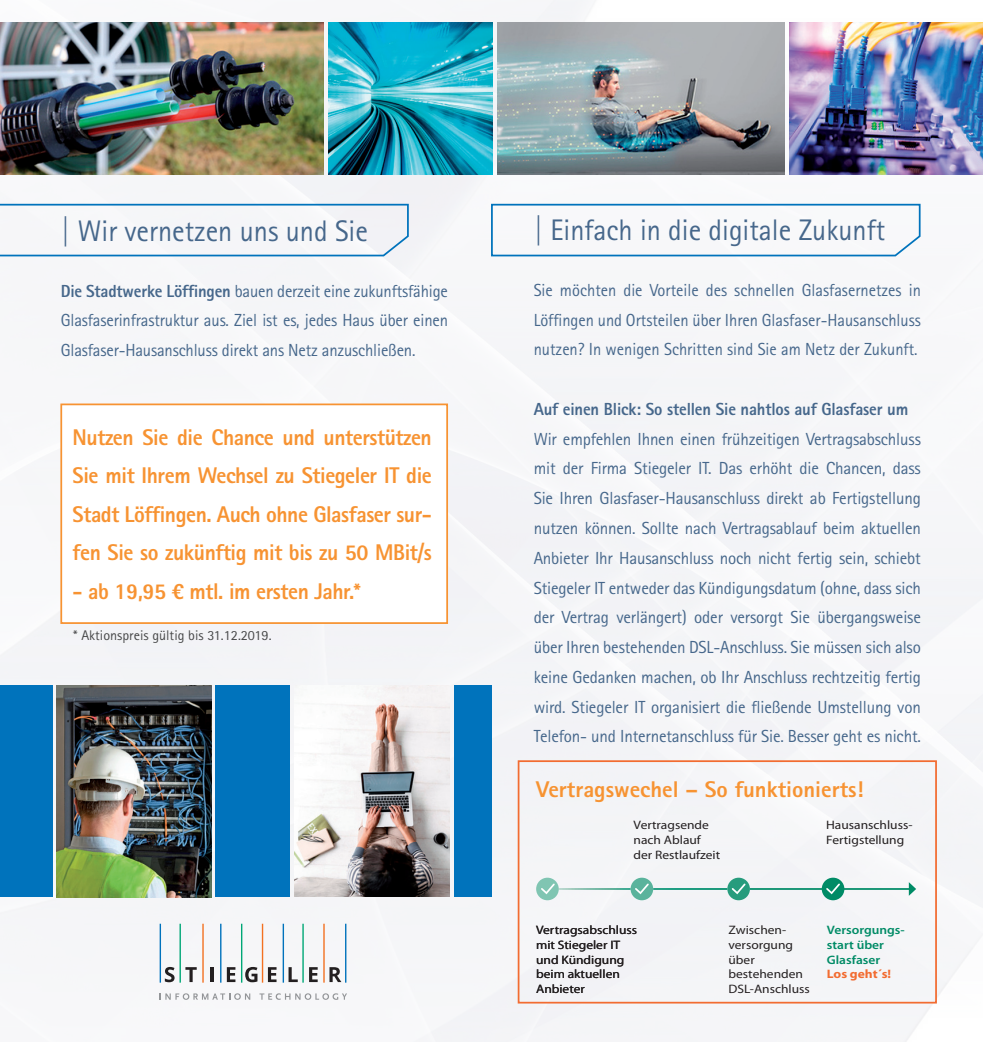
<style>
.page{position:relative;width:983px;height:1042px;background:#fff}
.page>*{position:absolute;margin:0;border:0;box-sizing:border-box;transform-origin:0 0}
.t1{font:29.75px "Agfa Rotis Sans Serif";color:#46678b;scale:.95 1}
.t2{font:800 22.75px/38.5px "Agfa Rotis Sans Serif";letter-spacing:-.02em;color:#f79332;text-align:justify;scale:.95 1}
.t3{font:800 22.75px "Agfa Rotis Sans Serif";color:#f79332}
.t4{font:17.5px/29.8px "Agfa Rotis Sans Serif";letter-spacing:-.01em;color:#46678b;text-align:justify}
.t5{font:17.5px/29.8px "Agfa Rotis Sans Serif";letter-spacing:-.01em;color:#46678b;text-align:justify;scale:.95 1}
.t6{font:17.5px/29.8px "Agfa Rotis Sans Serif";letter-spacing:-.01em;color:#46678b;text-align:justify;scale:.94 1}
.t7{font:800 17.5px "Agfa Rotis Sans Serif";letter-spacing:-.01em;color:#46678b;scale:.95 1}
.t8{font:14px "Agfa Rotis Sans Serif";color:#464748}
.t9{font:12.25px/14.7px "Myriad Pro";color:#231f20;scale:1.1 1}
.t10{font:600 12.25px/14.7px "Myriad Pro";color:#008b66;scale:1.1 1}
.t11{font:700 12.25px "Myriad Pro";color:#f26c31;scale:1.1 1}
.s1{font-weight:800}
</style>
<div class="page">
<div style="left:0;top:0;width:982px;height:1042px;background:#f5f6f8"></div>
<div style="left:60px;top:403px;width:388px;height:221px;background:#fff;border:2px solid #f79332"></div>
<svg style="left:0;top:203px;width:409px;height:54px"></svg>
<svg style="left:490px;top:203px;width:431px;height:54px"></svg>
<img style="left:56px;top:685px;width:156px;height:212px">
<img style="left:0;top:23px;width:324px;height:151px">
<img style="left:329px;top:23px;width:163px;height:151px">
<svg style="left:165px;top:967px;width:9px;height:15px"></svg>
<svg style="left:185px;top:967px;width:12px;height:15px"></svg>
<hr style="left:210px;top:967px;width:3px;height:15px;background:#231f20">
<svg style="left:227px;top:967px;width:8px;height:15px"></svg>
<svg style="left:245px;top:967px;width:12px;height:15px"></svg>
<svg style="left:268px;top:967px;width:8px;height:15px"></svg>
<svg style="left:288px;top:967px;width:10px;height:15px"></svg>
<svg style="left:309px;top:967px;width:8px;height:15px"></svg>
<svg style="left:329px;top:967px;width:12px;height:15px"></svg>
<hr style="left:160px;top:924px;width:1px;height:58px;background:#0072bc">
<hr style="left:323px;top:924px;width:1px;height:58px;background:#f37121">
<hr style="left:241px;top:924px;width:1px;height:58px;background:#00a776">
<hr style="left:220px;top:924px;width:1px;height:58px;background:#0072bc">
<hr style="left:302px;top:924px;width:2px;height:58px;background:#00a776">
<hr style="left:179px;top:924px;width:2px;height:58px;background:#00a776">
<hr style="left:345px;top:924px;width:1px;height:58px;background:#0072bc">
<hr style="left:262px;top:924px;width:1px;height:58px;background:#f37121">
<hr style="left:202px;top:924px;width:2px;height:58px;background:#f37121">
<hr style="left:282px;top:924px;width:2px;height:58px;background:#0072bc">
<svg style="left:159px;top:993px;width:91px;height:7px"></svg>
<svg style="left:259px;top:993px;width:88px;height:7px"></svg>
<img style="left:294px;top:686px;width:156px;height:211px">
<img style="left:497px;top:23px;width:287px;height:151px">
<img style="left:789px;top:23px;width:193px;height:151px">
<div style="left:0;top:685px;width:52px;height:212px;background:#0073bc"></div>
<div style="left:453px;top:685px;width:38px;height:212px;background:#0073bc"></div>
<div style="left:215px;top:685px;width:75px;height:212px;background:#0073bc"></div>
<hr style="left:536px;top:888px;width:373px;height:2px;background:#fff">
<svg style="left:908px;top:882px;width:7px;height:14px"></svg>
<div style="left:517px;top:760px;width:419px;height:243px;border:2px solid #f26c31"></div>
<svg style="left:536px;top:877px;width:22px;height:23px"></svg>
<svg style="left:630px;top:877px;width:23px;height:23px"></svg>
<svg style="left:727px;top:877px;width:22px;height:23px"></svg>
<svg style="left:821px;top:877px;width:23px;height:23px"></svg>
<svg style="left:539px;top:882px;width:17px;height:13px"></svg>
<svg style="left:633px;top:882px;width:17px;height:13px"></svg>
<svg style="left:730px;top:882px;width:17px;height:13px"></svg>
<svg style="left:824px;top:882px;width:17px;height:13px"></svg>
<h1 class="t1" style="left:61px;top:213px;width:325px"><span class="s1">|</span> Wir vernetzen uns und Sie</h1>
<p class="t5" style="left:61px;top:276px;width:409px"><span class="s1">Die Stadtwerke Löffingen</span> bauen derzeit eine zukunftsfähige Glasfaserinfrastruktur aus. Ziel ist es, jedes Haus über einen Glasfaser-Hausanschluss direkt ans Netz anzuschließen.</p>
<h2 class="t2" style="left:73px;top:418px;width:379px">Nutzen Sie die Chance und unterstützen Sie mit Ihrem Wechsel zu Stiegeler IT die Stadt Löffingen. Auch ohne Glasfaser sur&shy;fen Sie so zukünftig mit bis zu 50 MBit/s</h2>
<h2 class="t2" style="left:73px;top:572px;width:305px">- ab 19,95 € mtl. im ersten Jahr.*</h2>
<p class="t8" style="left:73px;top:627px;width:200px">* Aktionspreis gültig bis 31.12.2019.</p>
<h1 class="t1" style="left:533px;top:212px;width:371px"><span class="s1">|</span> Einfach in die digitale Zukunft</h1>
<p class="t6" style="left:533px;top:275px;width:413px">Sie möchten die Vorteile des schnellen Glasfasernetzes in Löffingen und Ortsteilen über Ihren Glasfaser-Hausanschluss nutzen? In wenigen Schritten sind Sie am Netz der Zukunft.</p>
<p class="t7" style="left:533px;top:398px;width:396px">Auf einen Blick: So stellen Sie nahtlos auf Glasfaser um</p>
<p class="t4" style="left:533px;top:424px;width:388px">Wir empfehlen Ihnen einen frühzeitigen Vertragsabschluss mit der Firma Stiegeler IT. Das erhöht die Chancen, dass Sie Ihren Glasfaser-Hausanschluss direkt ab Fertigstellung nutzen können. Sollte nach Vertragsablauf beim aktuellen Anbieter Ihr Hausanschluss noch nicht fertig sein, schiebt Stiegeler IT entweder das Kündigungsdatum (ohne, dass sich der Vertrag verlängert) oder versorgt Sie übergangsweise über Ihren bestehenden DSL-Anschluss. Sie müssen sich also keine Gedanken machen, ob Ihr Anschluss rechtzeitig fertig wird. Stiegeler IT organisiert die fließende Umstellung von Telefon- und Internetanschluss für Sie. Besser geht es nicht.</p>
<h2 class="t3" style="left:536px;top:775px;width:329px">Vertragswechel – So funktionierts!</h2>
<p class="t9" style="left:633px;top:817px;width:80px">Vertragsende nach Ablauf der Restlaufzeit</p>
<p class="t9" style="left:826px;top:817px;width:80px">Hausanschluss-<br>Fertigstellung</p>
<p class="t9" style="left:536px;top:922px;width:93px">Vertragsabschluss mit Stiegeler IT und Kündigung beim aktuellen<br>Anbieter</p>
<p class="t9" style="left:728px;top:922px;width:75px">Zwischen&shy;versorgung über bestehenden<br>DSL-Anschluss</p>
<p class="t10" style="left:826px;top:922px;width:72px">Versorgungs&shy;start über<br>Glasfaser</p>
<p class="t11" style="left:826px;top:966px;width:60px">Los geht´s!</p>
</div>
